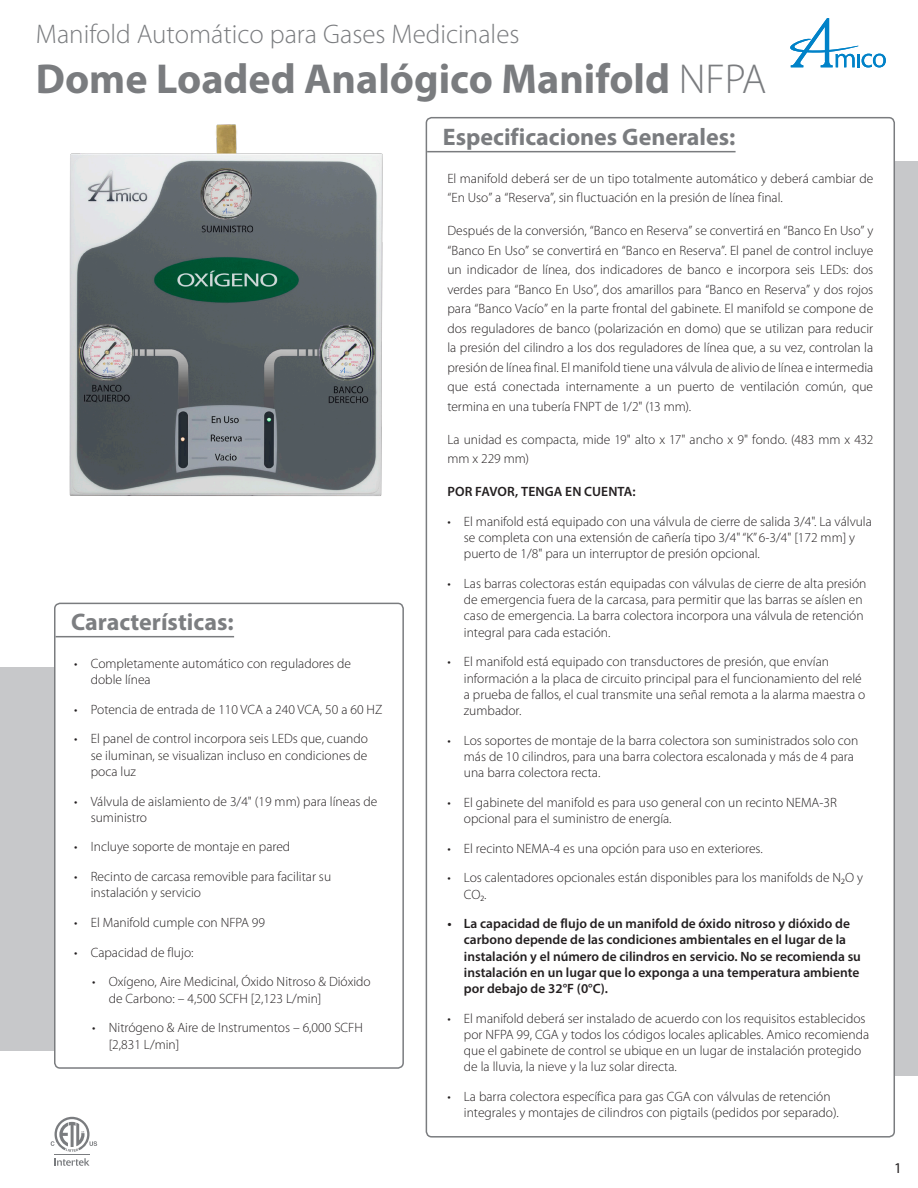
<style>
.page{position:relative;width:918px;height:1188px;background:#fff}
.page>*{position:absolute;margin:0;border:0;box-sizing:border-box;transform-origin:0 0}
.Technical_Spec_Title{font:700 42px "Myriad Pro";color:#7a7c7f}
.category_header{font:300 27px "Myriad Pro";color:#7a7c7f}
.General_Spec_Title{font:700 24px "Myriad Pro";color:#7a7c7f}
.Features_Title{font:700 24px "Myriad Pro";color:#7c7e81}
.body_text{font:15px "Myriad Pro";color:#231f20}
.Body_of_General_Spec{font:300 13.5px/16.2px "Myriad Pro";color:#231f20}
.Body_of_General_Spec-2{font:600 13.5px/16.2px "Myriad Pro";color:#231f20}
.s1{font-weight:300}
</style>
<div class="page">
<svg style="left:790px;top:18px;width:96px;height:49px"></svg>
<svg style="left:55px;top:1158px;width:35px;height:8px"></svg>
<hr style="left:55px;top:1154px;width:35px;height:1px;background:#7a7c7f">
<svg style="left:51px;top:1117px;width:46px;height:35px"></svg>
<img style="left:69px;top:124px;width:314px;height:372px">
<div style="left:0;top:667px;width:297px;height:384px;background:#c7c8ca"></div>
<div style="left:55px;top:603px;width:348px;height:465px;background:#fff;border-radius:5px"></div>
<div style="left:54px;top:603px;width:350px;height:466px;border:2px solid #7a7c7f;border-radius:5px"></div>
<div style="left:434px;top:161px;width:484px;height:915px;background:#c7c8ca"></div>
<div style="left:426px;top:118px;width:468px;height:1019px;background:#fff;border-radius:5px"></div>
<hr style="left:427px;top:151px;width:309px;height:1px;background:#7a7c7f">
<hr style="left:56px;top:636px;width:178px;height:1px;background:#7a7c7f">
<p class="category_header" style="left:36px;top:18px;width:485px">Manifold Automático para Gases Medicinales</p>
<p class="Technical_Spec_Title" style="left:36px;top:51px;width:732px">Dome Loaded Analógico Manifold <span class="s1">NFPA</span></p>
<p class="Features_Title" style="left:71px;top:607px;width:164px">Características:</p>
<p class="Body_of_General_Spec" style="left:91px;top:655px;width:262px;text-indent:-16px">• Completamente automático con reguladores de doble línea</p>
<p class="Body_of_General_Spec" style="left:74px;top:701px;width:310px">• Potencia de entrada de 110 VCA a 240 VCA, 50 a 60 HZ</p>
<p class="Body_of_General_Spec" style="left:91px;top:731px;width:279px;text-align:justify;text-indent:-16px">• El panel de control incorpora seis LEDs que, cuando se iluminan, se visualizan incluso en condiciones de poca luz</p>
<p class="Body_of_General_Spec" style="left:91px;top:793px;width:288px;text-indent:-16px">• Válvula de aislamiento de 3/4" (19 mm) para líneas de suministro</p>
<p class="Body_of_General_Spec" style="left:74px;top:839px;width:218px">• Incluye soporte de montaje en pared</p>
<p class="Body_of_General_Spec" style="left:91px;top:868px;width:242px;text-indent:-16px">• Recinto de carcasa removible para facilitar su instalación y servicio</p>
<p class="Body_of_General_Spec" style="left:74px;top:914px;width:192px">• El Manifold cumple con NFPA 99</p>
<p class="Body_of_General_Spec" style="left:74px;top:944px;width:121px">• Capacidad de flujo:</p>
<p class="Body_of_General_Spec" style="left:109px;top:974px;width:264px;text-indent:-16px">• Oxígeno, Aire Medicinal, Óxido Nitroso &amp; Dióxido de Carbono: – 4,500 SCFH [2,123 L/min]</p>
<p class="Body_of_General_Spec" style="left:109px;top:1020px;width:256px;text-indent:-16px">• Nitrógeno &amp; Aire de Instrumentos – 6,000 SCFH [2,831 L/min]</p>
<p class="General_Spec_Title" style="left:443px;top:122px;width:294px">Especificaciones Generales:</p>
<p class="Body_of_General_Spec" style="left:447px;top:168px;width:427px;line-height:19.5px">El manifold deberá ser de un tipo totalmente automático y deberá cambiar de “En Uso” a “Reserva”, sin fluctuación en la presión de línea final.</p>
<p class="Body_of_General_Spec" style="left:447px;top:221px;width:427px;line-height:19.5px;text-align:justify">Después de la conversión, “Banco en Reserva” se convertirá en “Banco En Uso” y “Banco En Uso” se convertirá en “Banco en Reserva”. El panel de control incluye un indicador de línea, dos indicadores de banco e incorpora seis LEDs: dos verdes para “Banco En Uso”, dos amarillos para “Banco en Reserva” y dos rojos para “Banco Vacío” en la parte frontal del gabinete. El manifold se compone de dos reguladores de banco (polarización en domo) que se utilizan para reducir la presión del cilindro a los dos reguladores de línea que, a su vez, controlan la presión de línea final. El manifold tiene una válvula de alivio de línea e intermedia que está conectada internamente a un puerto de ventilación común, que termina en una tubería FNPT de 1/2" (13 mm).</p>
<p class="Body_of_General_Spec" style="left:447px;top:429px;width:427px;line-height:19.5px">La unidad es compacta, mide 19" alto x 17" ancho x 9" fondo. (483 mm x 432 mm x 229 mm)</p>
<p class="Body_of_General_Spec-2" style="left:447px;top:483px;width:190px">POR FAVOR, TENGA EN CUENTA:</p>
<p class="Body_of_General_Spec" style="left:464px;top:513px;width:410px;text-indent:-16px">• El manifold está equipado con una válvula de cierre de salida 3/4". La válvula se completa con una extensión de cañería tipo 3/4" “K” 6-3/4" [172 mm] y puerto de 1/8" para un interruptor de presión opcional.</p>
<p class="Body_of_General_Spec" style="left:464px;top:575px;width:404px;text-indent:-16px">• Las barras colectoras están equipadas con válvulas de cierre de alta presión de emergencia fuera de la carcasa, para permitir que las barras se aíslen en caso de emergencia. La barra colectora incorpora una válvula de retención integral para cada estación.</p>
<p class="Body_of_General_Spec" style="left:464px;top:654px;width:403px;text-indent:-16px">• El manifold está equipado con transductores de presión, que envían información a la placa de circuito principal para el funcionamiento del relé a prueba de fallos, el cual transmite una señal remota a la alarma maestra o zumbador.</p>
<p class="Body_of_General_Spec" style="left:464px;top:732px;width:396px;text-indent:-16px">• Los soportes de montaje de la barra colectora son suministrados solo con más de 10 cilindros, para una barra colectora escalonada y más de 4 para una barra colectora recta.</p>
<p class="Body_of_General_Spec" style="left:464px;top:794px;width:374px;text-indent:-16px">• El gabinete del manifold es para uso general con un recinto NEMA-3R opcional para el suministro de energía.</p>
<p class="Body_of_General_Spec" style="left:447px;top:840px;width:317px">• El recinto NEMA-4 es una opción para uso en exteriores.</p>
<p class="Body_of_General_Spec" style="left:464px;top:870px;width:401px;text-indent:-16px">• Los calentadores opcionales están disponibles para los manifolds de N₂O y<br>CO₂.</p>
<p class="Body_of_General_Spec-2" style="left:464px;top:915px;width:399px;text-indent:-16px">• La capacidad de flujo de un manifold de óxido nitroso y dióxido de carbono depende de las condiciones ambientales en el lugar de la instalación y el número de cilindros en servicio. No se recomienda su instalación en un lugar que lo exponga a una temperatura ambiente por debajo de 32°F (0°C).</p>
<p class="Body_of_General_Spec" style="left:464px;top:1010px;width:407px;text-indent:-16px">• El manifold deberá ser instalado de acuerdo con los requisitos establecidos por NFPA 99, CGA y todos los códigos locales aplicables. Amico recomienda que el gabinete de control se ubique en un lugar de instalación protegido de la lluvia, la nieve y la luz solar directa.</p>
<p class="Body_of_General_Spec" style="left:464px;top:1088px;width:377px;text-indent:-16px">• La barra colectora específica para gas CGA con válvulas de retención integrales y montajes de cilindros con pigtails (pedidos por separado).</p>
<p class="body_text" style="left:894px;top:1159px;width:9px">1</p>
</div>
